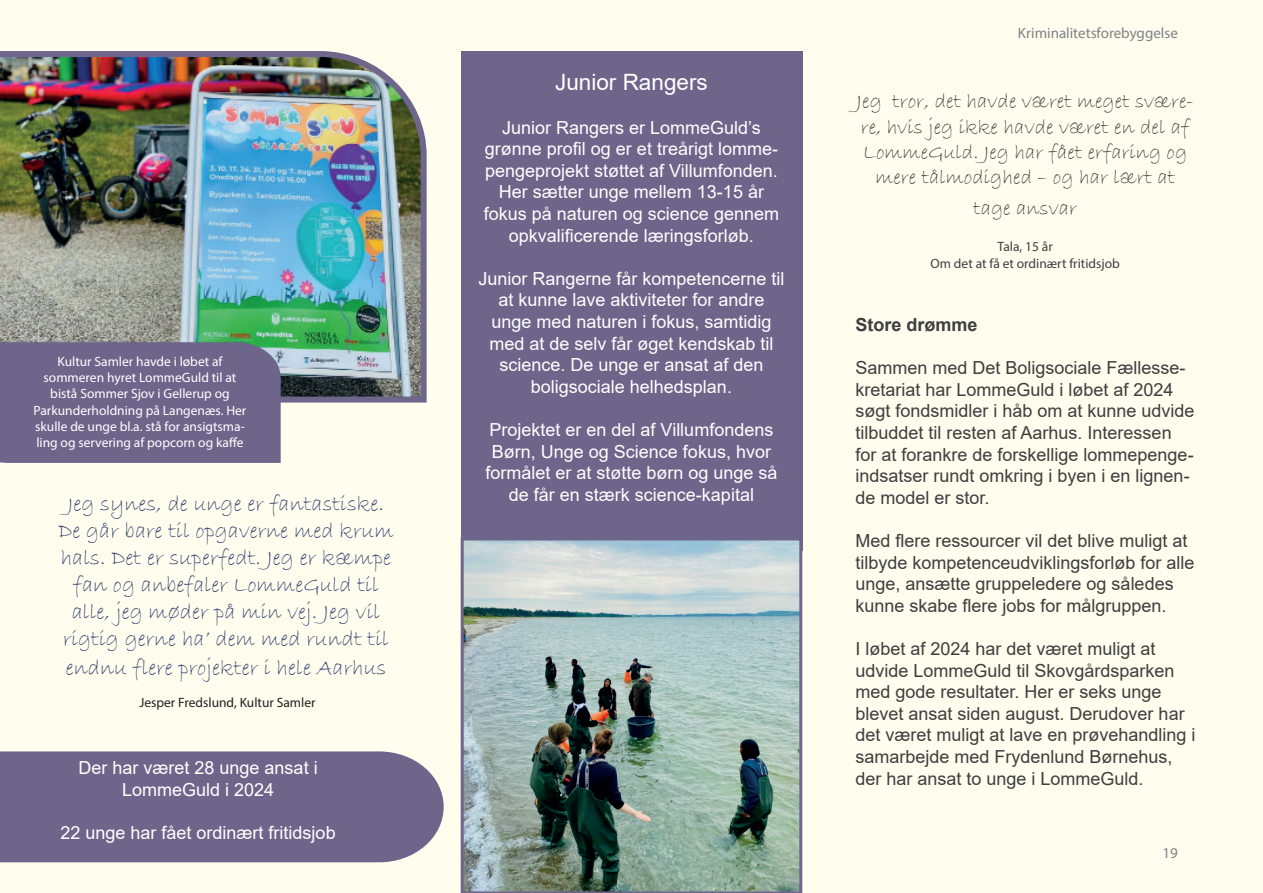
<style>
.page{position:relative;width:1263px;height:893px;background:#fffdee}
.page>*{position:absolute;margin:0;border:0;box-sizing:border-box;transform-origin:0 0}
.t1{font:22.5px/27.3px "Bradley Hand ITC";color:#364170;text-align:center}
.t2{font:22.5px "Arial";color:#fff}
.t3{font:21px/25.2px "Bradley Hand ITC";color:#3e3e3f;text-align:center}
.t4{font:18px/21.6px "Arial";color:#3e3e3f}
.t5{font:18px/21.6px "Arial";color:#fff;text-align:center}
.t6{font:700 18px "Arial";color:#3e3e3f}
.t7{font:15px "Myriad Pro";color:#808285}
.t8{font:13.5px/16.2px "Myriad Pro";color:#fff;text-align:center}
.t9{font:13.5px/16.2px "Myriad Pro";color:#3e3e3f;text-align:center}
.t10{font:13.5px "Myriad Pro";color:#231f20}
.s1{font-size:21px}
</style>
<div class="page">
<img style="left:0;top:51px;width:427px;height:352px">
<div style="left:0;top:342px;width:281px;height:121px;background:#6d658a"></div>
<div style="left:461px;top:51px;width:341px;height:500px;background:#6d658a"></div>
<img style="left:461px;top:540px;width:341px;height:353px">
<div style="left:0;top:751px;width:444px;height:111px;background:#6d658a"></div>
<p class="t8" style="left:34px;top:353px;width:214px">Kultur Samler havde i løbet af sommeren hyret LommeGuld til at bistå Sommer Sjov i Gellerup og Parkunderholdning på Langenæs. Her skulle de unge bl.a. stå for ansigtsma&shy;ling og servering af popcorn og kaffe</p>
<p class="t1" style="left:58px;top:491px;width:337px"><span class="s1">J</span>eg synes, de unge er fantastiske.<br>De går bare til opgaverne med krum hals. Det er superfedt. Jeg er kæmpe fan og anbefaler LommeGuld til alle, jeg møder på min vej. Jeg vil rigtig gerne ha’ dem med rundt til endnu flere projekter i hele Aarhus</p>
<p class="t10" style="left:139px;top:694px;width:178px">Jesper Fredslund, Kultur Samler</p>
<p class="t5" style="left:79px;top:757px;width:241px">Der har været 28 unge ansat i<br>LommeGuld i 2024</p>
<p class="t5" style="left:61px;top:822px;width:277px">22 unge har fået ordinært fritidsjob</p>
<p class="t2" style="left:555px;top:67px;width:154px">Junior Rangers</p>
<p class="t5" style="left:484px;top:116px;width:297px">Junior Rangers er LommeGuld’s grønne profil og er et treårigt lomme&shy;pengeprojekt støttet af Villumfonden.<br>Her sætter unge mellem 13-15 år fokus på naturen og science gennem opkvalificerende læringsforløb.</p>
<p class="t5" style="left:478px;top:268px;width:308px">Junior Rangerne får kompetencerne til at kunne lave aktiviteter for andre unge med naturen i fokus, samtidig med at de selv får øget kendskab til science. De unge er ansat af den boligsociale helhedsplan.</p>
<p class="t5" style="left:485px;top:419px;width:294px">Projektet er en del af Villumfondens Børn, Unge og Science fokus, hvor formålet er at støtte børn og unge så de får en stærk science-kapital</p>
<p class="t7" style="left:1018px;top:24px;width:161px">Kriminalitetsforebyggelse</p>
<p class="t3" style="left:857px;top:89px;width:339px">Jeg tror, det havde været meget svære&shy;re, hvis jeg ikke havde været en del af LommeGuld. Jeg har fået erfaring og mere tålmodighed – og har lært at</p>
<p class="t3" style="left:973px;top:196px;width:105px">tage ansvar</p>
<p class="t9" style="left:930px;top:239px;width:191px">Tala, 15 år<br>Om det at få et ordinært fritidsjob</p>
<p class="t6" style="left:855px;top:312px;width:124px">Store drømme</p>
<p class="t4" style="left:855px;top:357px;width:341px">Sammen med Det Boligsociale Fællesse&shy;kretariat har LommeGuld i løbet af 2024 søgt fondsmidler i håb om at kunne udvide tilbuddet til resten af Aarhus. Interessen for at forankre de forskellige lommepenge&shy;indsatser rundt omkring i byen i en lignen&shy;de model er stor.</p>
<p class="t4" style="left:855px;top:530px;width:341px">Med flere ressourcer vil det blive muligt at tilbyde kompetenceudviklingsforløb for alle unge, ansætte gruppeledere og således kunne skabe flere jobs for målgruppen.</p>
<p class="t4" style="left:855px;top:638px;width:342px">I løbet af 2024 har det været muligt at udvide LommeGuld til Skovgårdsparken med gode resultater. Her er seks unge blevet ansat siden august. Derudover har det været muligt at lave en prøvehandling i samarbejde med Frydenlund Børnehus, der har ansat to unge i LommeGuld.</p>
<p class="t7" style="left:1162px;top:843px;width:17px">19</p>
</div>
